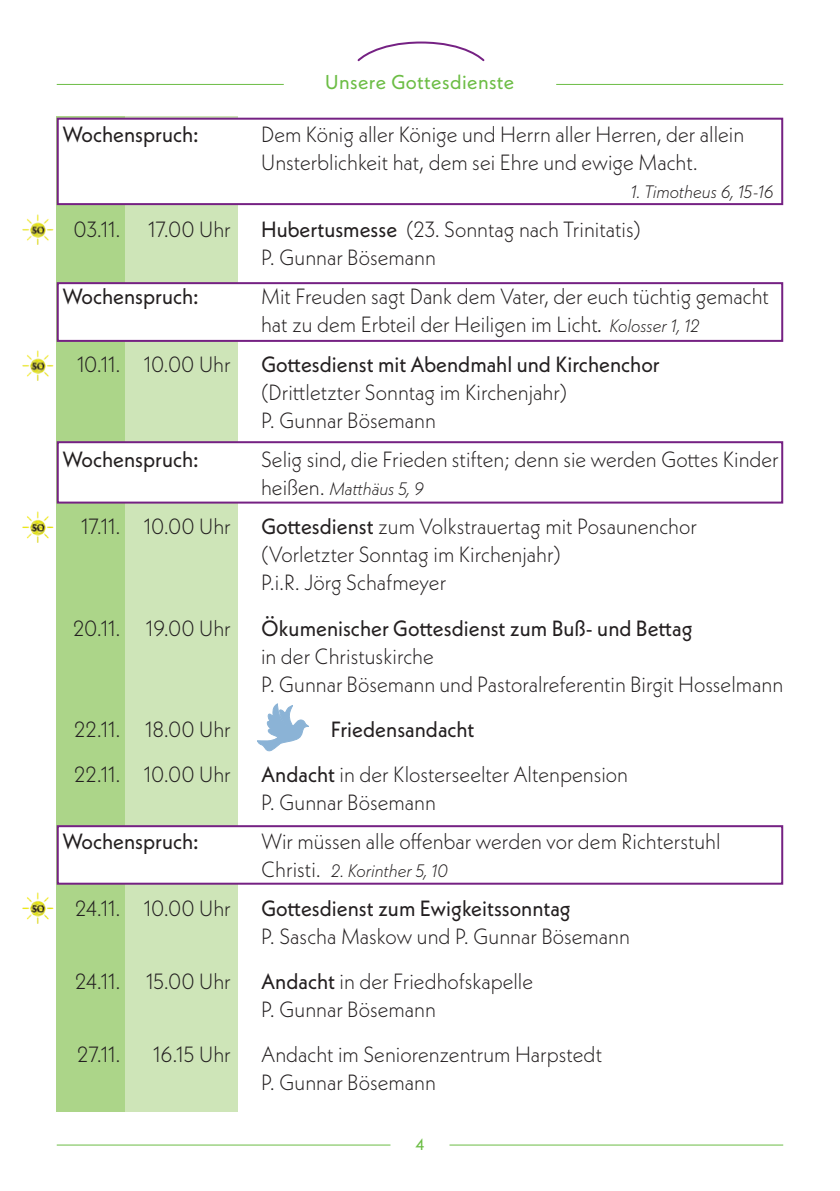
<style>
.page{position:relative;width:840px;height:1191px;background:#fff}
.page>*{position:absolute;margin:0;border:0;box-sizing:border-box;transform-origin:0 0}
.t1{font:300 22px/28px "Neue Kabel";color:#231f20;scale:.95 1}
.t2{font:22px "Neue Kabel";color:#231f20;scale:.95 1}
.t3{font:20px "Neue Kabel";letter-spacing:.02em;color:#6cbd45}
.t4{font:italic 300 18px "Neue Kabel";color:#231f20;scale:.95 1}
.t5{font:16px "Neue Kabel";color:#6cbd45}
.s1{font-weight:400}
.s2{font-weight:400;font-style:italic;font-size:18px}
.s3{font-style:italic;font-size:18px}
.s4{font-style:normal;font-size:22px}
</style>
<div class="page">
<hr style="left:57px;top:1144px;width:333px;height:1px;background:#6cbd45">
<hr style="left:449px;top:1144px;width:333px;height:1px;background:#6cbd45">
<hr style="left:57px;top:84px;width:226px;height:1px;background:#6cbd45">
<hr style="left:556px;top:84px;width:226px;height:1px;background:#6cbd45">
<svg style="left:357px;top:41px;width:128px;height:21px"></svg>
<div style="left:124px;top:116px;width:113px;height:995px;background:#cee5b8"></div>
<div style="left:57px;top:116px;width:68px;height:995px;background:#acd589"></div>
<div style="left:57px;top:118px;width:725px;height:87px;background:#fff;border:2px solid #752183"></div>
<div style="left:57px;top:282px;width:725px;height:60px;background:#fff;border:2px solid #752183"></div>
<div style="left:57px;top:825px;width:725px;height:59px;background:#fff;border:2px solid #752183"></div>
<div style="left:57px;top:441px;width:725px;height:62px;background:#fff;border:2px solid #752183"></div>
<img style="left:23px;top:892px;width:31px;height:31px">
<img style="left:23px;top:350px;width:31px;height:31px">
<img style="left:23px;top:214px;width:31px;height:30px">
<svg style="left:257px;top:703px;width:52px;height:49px"></svg>
<img style="left:23px;top:511px;width:31px;height:31px">
<p class="t3" style="left:325px;top:69px;width:190px">Unsere Gottesdienste</p>
<p class="t2" style="left:62px;top:120px;width:145px">Wochenspruch:</p>
<p class="t1" style="left:261px;top:120px;width:510px">Dem König aller Könige und Herrn aller Herren, der allein<br>Unsterblichkeit hat, dem sei Ehre und ewige Macht.</p>
<p class="t4" style="left:630px;top:180px;width:152px">1. Timotheus 6, 15-16</p>
<p class="t1" style="left:73px;top:215px;width:51px">03.11.</p>
<p class="t1" style="left:148px;top:215px;width:88px">17.00 Uhr</p>
<p class="t1" style="left:261px;top:215px;width:401px"><span class="s1">Hubertusmesse</span> (23. Sonntag nach Trinitatis)<br>P. Gunnar Bösemann</p>
<p class="t2" style="left:62px;top:282px;width:145px">Wochenspruch:</p>
<p class="t1" style="left:261px;top:282px;width:536px">Mit Freuden sagt Dank dem Vater, der euch tüchtig gemacht hat zu dem Erbteil der Heiligen im Licht<span class="s2">.</span> <span class="s3">Kolosser 1, 12</span></p>
<p class="t1" style="left:77px;top:350px;width:163px">10.11. 10.00 Uhr</p>
<p class="t2" style="left:261px;top:350px;width:421px">Gottesdienst mit Abendmahl und Kirchenchor</p>
<p class="t1" style="left:261px;top:378px;width:323px">(Drittletzter Sonntag im Kirchenjahr)</p>
<p class="t1" style="left:261px;top:406px;width:185px">P. Gunnar Bösemann</p>
<p class="t2" style="left:62px;top:445px;width:145px">Wochenspruch:</p>
<p class="t1" style="left:261px;top:445px;width:546px">Selig sind, die Frieden stiften; denn sie werden Gottes Kinder</p>
<p class="t4" style="left:261px;top:477px;width:173px"><span class="s4">heißen.</span> Matthäus 5, 9</p>
<p class="t1" style="left:81px;top:512px;width:159px">17.11. 10.00 Uhr</p>
<p class="t1" style="left:261px;top:512px;width:460px"><span class="s1">Gottesdienst</span> zum Volkstrauertag mit Posaunenchor</p>
<p class="t1" style="left:261px;top:540px;width:317px">(Vorletzter Sonntag im Kirchenjahr)<br>P.i.R. Jörg Schafmeyer</p>
<p class="t1" style="left:73px;top:613px;width:167px">20.11. 19.00 Uhr</p>
<p class="t2" style="left:261px;top:613px;width:455px">Ökumenischer Gottesdienst zum Buß- und Bettag</p>
<p class="t1" style="left:261px;top:641px;width:183px">in der Christuskirche</p>
<p class="t1" style="left:261px;top:669px;width:551px">P. Gunnar Bösemann und Pastoralreferentin Birgit Hosselmann</p>
<p class="t1" style="left:74px;top:714px;width:166px">22.11. 18.00 Uhr</p>
<p class="t2" style="left:330px;top:714px;width:153px">Friedensandacht</p>
<p class="t1" style="left:74px;top:759px;width:166px">22.11. 10.00 Uhr</p>
<p class="t1" style="left:261px;top:759px;width:387px"><span class="s1">Andacht</span> in der Klosterseelter Altenpension</p>
<p class="t1" style="left:261px;top:787px;width:185px">P. Gunnar Bösemann</p>
<p class="t2" style="left:62px;top:827px;width:145px">Wochenspruch:</p>
<p class="t1" style="left:261px;top:827px;width:485px">Wir müssen alle offenbar werden vor dem Richterstuhl</p>
<p class="t4" style="left:261px;top:859px;width:198px"><span class="s4">Christi.</span> 2. Korinther 5, 10</p>
<p class="t1" style="left:75px;top:894px;width:165px">24.11. 10.00 Uhr</p>
<p class="t1" style="left:261px;top:894px;width:389px"><span class="s1">Gottesdienst zum Ewigkeitssonntag<br></span>P. Sascha Maskow und P. Gunnar Bösemann</p>
<p class="t1" style="left:75px;top:967px;width:165px">24.11. 15.00 Uhr</p>
<p class="t1" style="left:261px;top:967px;width:288px"><span class="s1">Andacht</span> in der Friedhofskapelle</p>
<p class="t1" style="left:261px;top:995px;width:185px">P. Gunnar Bösemann</p>
<p class="t1" style="left:77px;top:1040px;width:47px">27.11.</p>
<p class="t1" style="left:153px;top:1040px;width:83px">16.15 Uhr</p>
<p class="t1" style="left:261px;top:1040px;width:360px">Andacht im Seniorenzentrum Harpstedt</p>
<p class="t1" style="left:261px;top:1068px;width:185px">P. Gunnar Bösemann</p>
<p class="t5" style="left:415px;top:1133px;width:11px">4</p>
</div>
